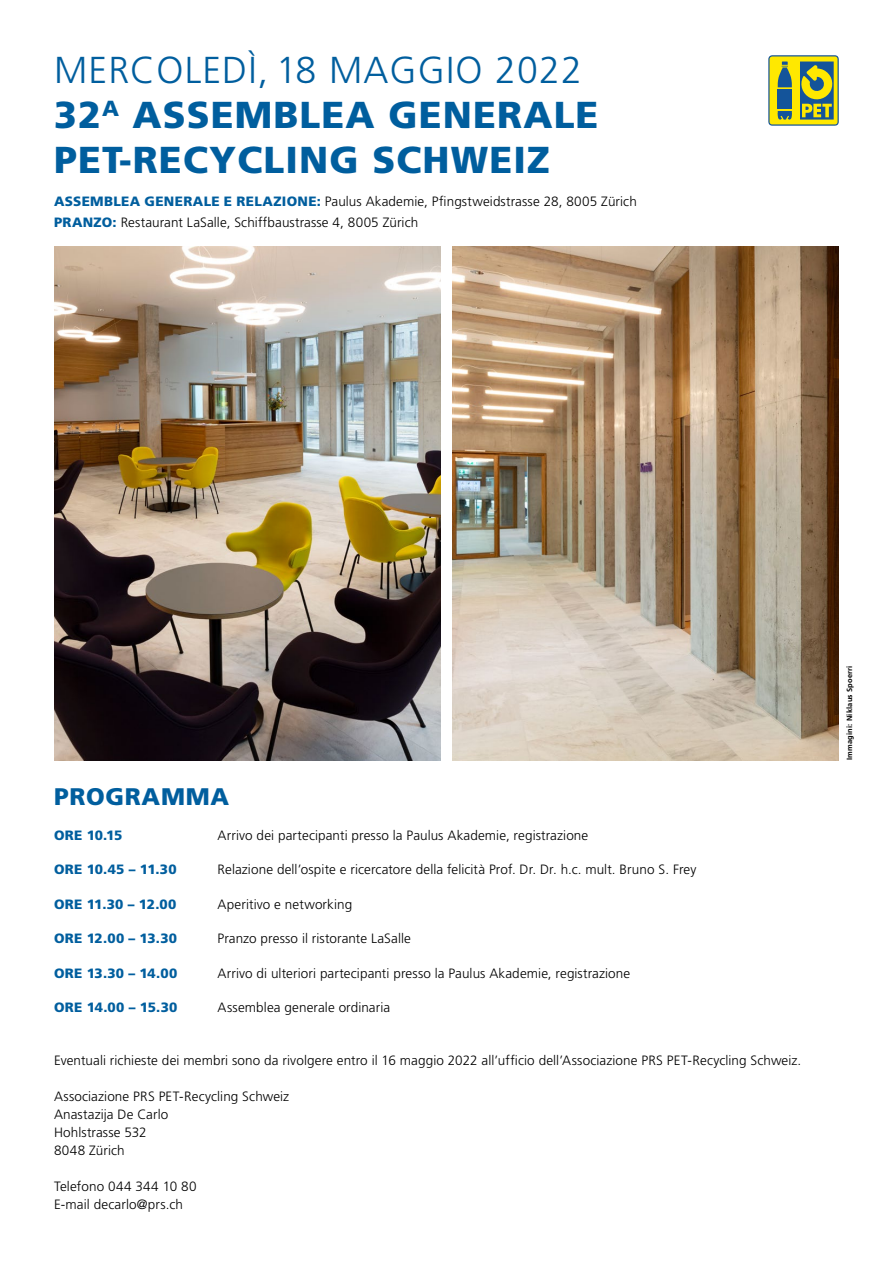
<style>
.page{position:relative;width:893px;height:1263px;background:#fff}
.page>*{position:absolute;margin:0;border:0;box-sizing:border-box;transform-origin:0 0}
.t1{font:900 37.5px "Frutiger";letter-spacing:.03em;color:#005e9e}
.t2{font:300 37.5px "Frutiger";letter-spacing:.03em;color:#005e9e}
.t3{font:900 24px "Frutiger";letter-spacing:.03em;color:#005e9e}
.t4{font:300 13.5px "Frutiger";letter-spacing:.01em;color:#000}
.t5{font:900 13.5px "Frutiger";letter-spacing:.01em;color:#005e9e}
.t6{font:700 7.5px "Frutiger";letter-spacing:.025em;color:#000}
.s1{font-weight:900;color:#005e9e}
</style>
<div class="page">
<img style="left:54px;top:247px;width:387px;height:513px">
<svg style="left:768px;top:55px;width:71px;height:71px;background:#9caa44"></svg>
<img style="left:452px;top:247px;width:387px;height:513px">
<p class="t2" style="left:54px;top:49px;width:529px">MERCOLEDÌ, 18 MAGGIO 2022</p>
<p class="t1" style="left:54px;top:93px;width:546px">32<sup>A</sup> ASSEMBLEA GENERALE</p>
<p class="t1" style="left:54px;top:138px;width:497px">PET-RECYCLING SCHWEIZ</p>
<p class="t4" style="left:54px;top:194px;width:584px"><span class="s1">ASSEMBLEA GENERALE E RELAZIONE:</span> Paulus Akademie, Pfingstweidstrasse 28, 8005 Zürich</p>
<p class="t4" style="left:54px;top:215px;width:366px"><span class="s1">PRANZO:</span> Restaurant LaSalle, Schiffbaustrasse 4, 8005 Zürich</p>
<p class="t3" style="left:54px;top:782px;width:177px">PROGRAMMA</p>
<p class="t5" style="left:54px;top:827px;width:70px">ORE 10.15</p>
<p class="t4" style="left:218px;top:827px;width:372px">Arrivo dei partecipanti presso la Paulus Akademie, registrazione</p>
<p class="t5" style="left:54px;top:861px;width:124px">ORE 10.45 – 11.30</p>
<p class="t4" style="left:217px;top:862px;width:480px">Relazione dell’ospite e ricercatore della felicità Prof. Dr. Dr. h.c. mult. Bruno S. Frey</p>
<p class="t5" style="left:54px;top:896px;width:124px">ORE 11.30 – 12.00</p>
<p class="t4" style="left:218px;top:896px;width:136px">Aperitivo e networking</p>
<p class="t5" style="left:54px;top:930px;width:125px">ORE 12.00 – 13.30</p>
<p class="t4" style="left:218px;top:931px;width:195px">Pranzo presso il ristorante LaSalle</p>
<p class="t5" style="left:54px;top:965px;width:125px">ORE 13.30 – 14.00</p>
<p class="t4" style="left:218px;top:965px;width:414px">Arrivo di ulteriori partecipanti presso la Paulus Akademie, registrazione</p>
<p class="t5" style="left:54px;top:999px;width:125px">ORE 14.00 – 15.30</p>
<p class="t4" style="left:217px;top:1000px;width:174px">Assemblea generale ordinaria</p>
<p class="t4" style="left:54px;top:1052px;width:749px">Eventuali richieste dei membri sono da rivolgere entro il 16 maggio 2022 all’ufficio dell’Associazione PRS PET-Recycling Schweiz.</p>
<p class="t4" style="left:54px;top:1088px;width:237px">Associazione PRS PET-Recycling Schweiz</p>
<p class="t4" style="left:54px;top:1106px;width:116px">Anastazija De Carlo</p>
<p class="t4" style="left:54px;top:1124px;width:94px">Hohlstrasse 532</p>
<p class="t4" style="left:54px;top:1142px;width:72px">8048 Zürich</p>
<p class="t4" style="left:54px;top:1178px;width:144px">Telefono 044 344 10 80</p>
<p class="t4" style="left:54px;top:1196px;width:130px">E-mail decarlo@prs.ch</p>
<p class="t6" style="left:845px;top:760px;width:96px;rotate:-90deg">Immagini: Niklaus Spoerri</p>
</div>
